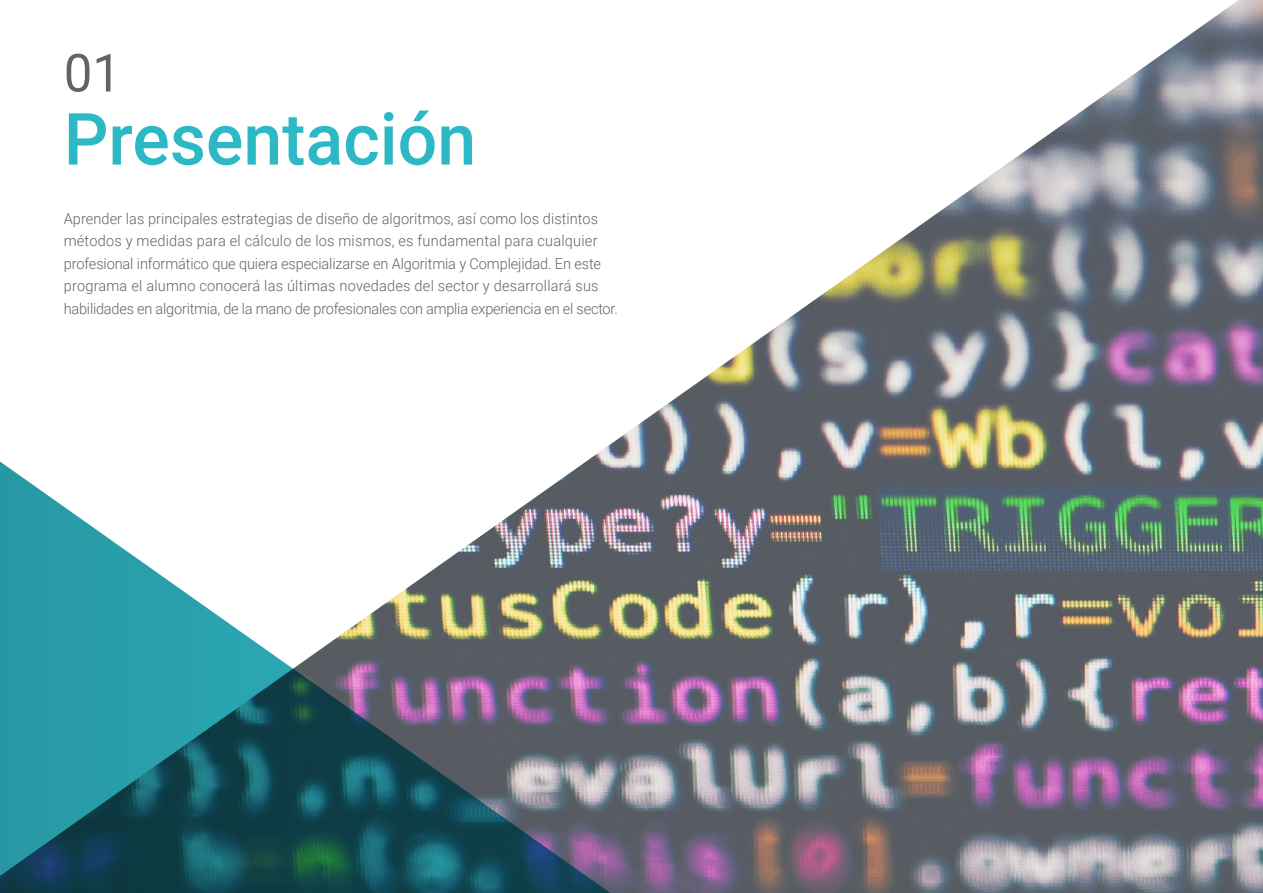
<style>
.page{position:relative;width:1263px;height:893px;background:#fff}
.page>*{position:absolute;margin:0;border:0;box-sizing:border-box;transform-origin:0 0}
.t1{font:500 72px "Roboto";color:#2db8c5}
.t2{font:52.5px "Roboto";color:#61646a}
.t3{font:300 15px/22.5px "Roboto";letter-spacing:.005em;color:#61646a}
</style>
<div class="page">
<img style="left:608px;top:0;width:655px;height:893px">
<svg style="left:0;top:446px;width:640px;height:447px"></svg>
<h2 class="t2" style="left:64px;top:36px;width:59px">01</h2>
<h1 class="t1" style="left:64px;top:89px;width:414px">Presentación</h1>
<p class="t3" style="left:64px;top:207px;width:556px">Aprender las principales estrategias de diseño de algoritmos, así como los distintos métodos y medidas para el cálculo de los mismos, es fundamental para cualquier profesional informático que quiera especializarse en Algoritmia y Complejidad. En este programa el alumno conocerá las últimas novedades del sector y desarrollará sus habilidades en algoritmia, de la mano de profesionales con amplia experiencia en el sector.</p>
</div>
